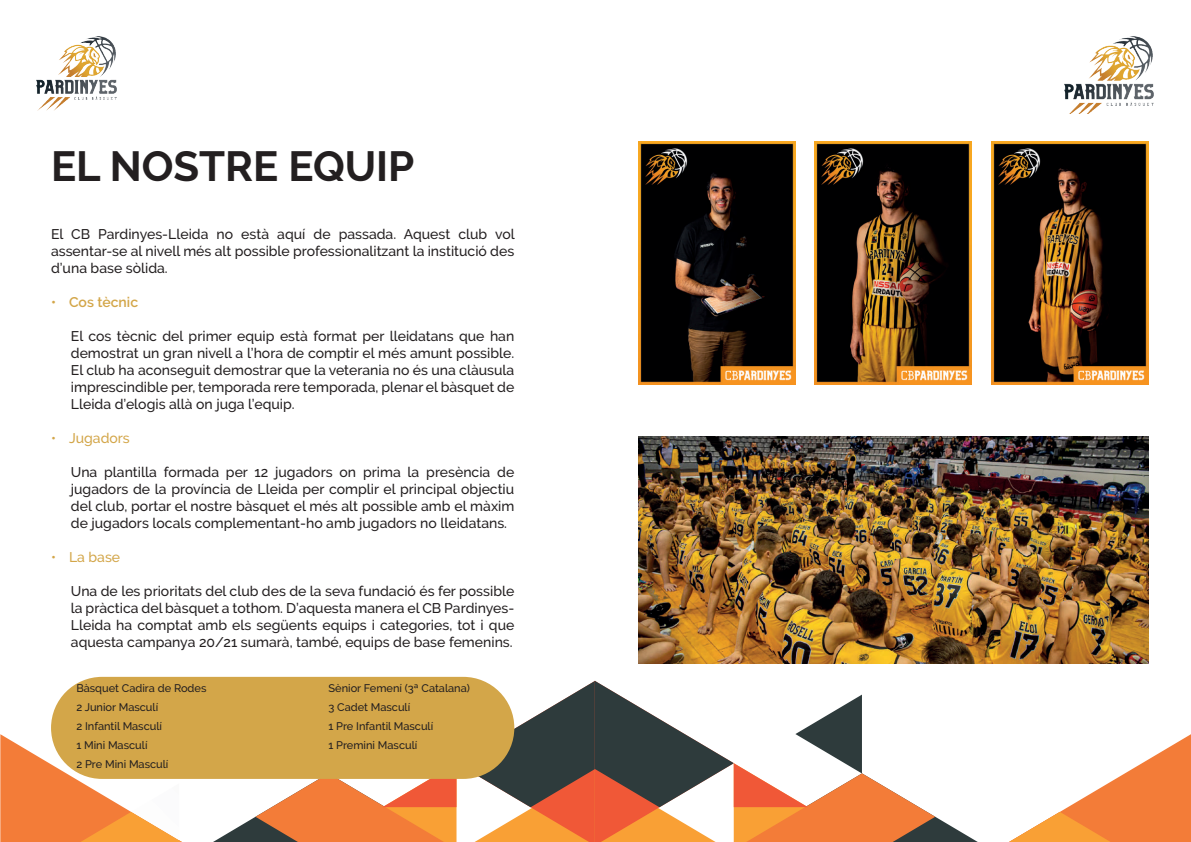
<style>
.page{position:relative;width:1191px;height:842px;background:#fff}
.page>*{position:absolute;margin:0;border:0;box-sizing:border-box;transform-origin:0 0}
.t1{font:700 42px "Raleway";color:#231f20}
.t2{font:500 14px/17px "Raleway";color:#231f20;text-align:justify}
.t3{font:500 14px "Raleway";color:#d3a649}
.t4{font:600 14px "Raleway";color:#d3a649}
.t5{font:500 11px "Raleway";color:#231f20}
</style>
<div class="page">
<svg style="left:213px;top:817px;width:42px;height:25px"></svg>
<svg style="left:0;top:734px;width:182px;height:108px"></svg>
<svg style="left:935px;top:816px;width:43px;height:26px"></svg>
<svg style="left:1009px;top:734px;width:182px;height:108px"></svg>
<svg style="left:255px;top:681px;width:680px;height:161px"></svg>
<img style="left:36px;top:36px;width:81px;height:75px">
<img style="left:1064px;top:36px;width:89px;height:77px">
<img style="left:638px;top:142px;width:157px;height:242px">
<img style="left:814px;top:142px;width:157px;height:242px">
<img style="left:991px;top:142px;width:157px;height:242px">
<img style="left:638px;top:437px;width:510px;height:226px">
<div style="left:51px;top:677px;width:463px;height:102px;background:#d3a649;border-radius:51px"></div>
<h1 class="t1" style="left:51px;top:142px;width:365px">EL NOSTRE EQUIP</h1>
<p class="t2" style="left:51px;top:225px;width:465px">El CB Pardinyes-Lleida no està aquí de passada. Aquest club vol assentar-se al nivell més alt possible professionalitzant la institució des d’una base sòlida.</p>
<p class="t4" style="left:51px;top:294px;width:89px">• Cos tècnic</p>
<p class="t2" style="left:71px;top:327px;width:445px">El cos tècnic del primer equip està format per lleidatans que han demostrat un gran nivell a l’hora de comptir el més amunt possible.<br>El club ha aconseguit demostrar que la veterania no és una clàusula imprescindible per, temporada rere temporada, plenar el bàsquet de Lleida d’elogis allà on juga l’equip.</p>
<p class="t3" style="left:51px;top:429px;width:80px">• Jugadors</p>
<p class="t2" style="left:71px;top:463px;width:445px">Una plantilla formada per 12 jugadors on prima la presència de jugadors de la província de Lleida per complir el principal objectiu del club, portar el nostre bàsquet el més alt possible amb el màxim de jugadors locals complementant-ho amb jugadors no lleidatans.</p>
<p class="t3" style="left:51px;top:548px;width:71px">• La base</p>
<p class="t2" style="left:71px;top:582px;width:445px">Una de les prioritats del club des de la seva fundació és fer possible la pràctica del bàsquet a tothom. D’aquesta manera el CB Pardinyes-Lleida ha comptat amb els següents equips i categories, tot i que aquesta campanya 20/21 sumarà, també, equips de base femenins.</p>
<p class="t5" style="left:76px;top:682px;width:132px">Bàsquet Cadira de Rodes</p>
<p class="t5" style="left:328px;top:682px;width:143px">Sènior Femení (3ª Catalana)</p>
<p class="t5" style="left:76px;top:701px;width:83px">2 Junior Masculí</p>
<p class="t5" style="left:328px;top:701px;width:83px">3 Cadet Masculí</p>
<p class="t5" style="left:76px;top:720px;width:87px">2 Infantil Masculí</p>
<p class="t5" style="left:328px;top:720px;width:106px">1 Pre Infantil Masculí</p>
<p class="t5" style="left:76px;top:739px;width:73px">1 Mini Masculí</p>
<p class="t5" style="left:328px;top:739px;width:90px">1 Premini Masculí</p>
<p class="t5" style="left:76px;top:758px;width:94px">2 Pre Mini Masculí</p>
</div>
